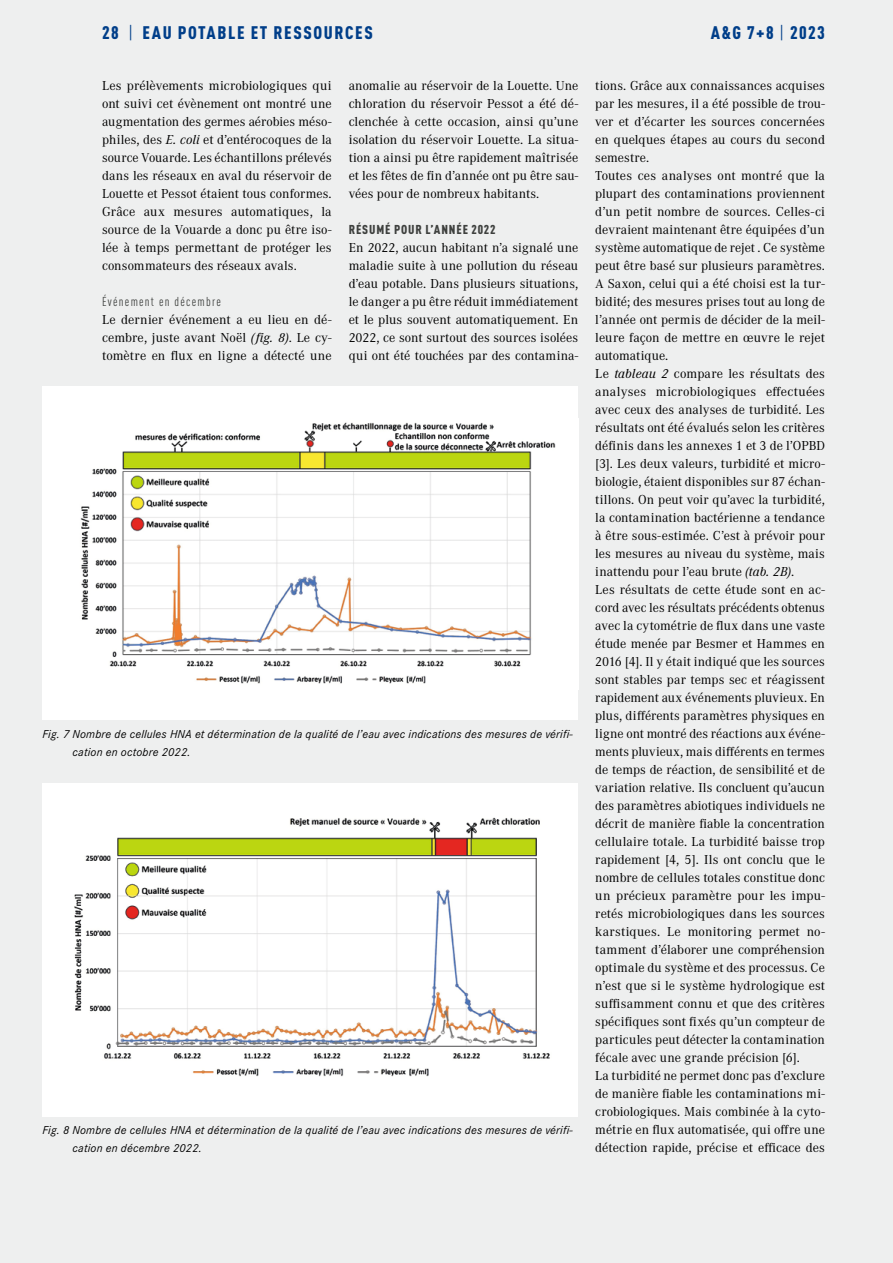
<style>
.page{position:relative;width:893px;height:1263px;background:#eeefef}
.page>*{position:absolute;margin:0;border:0;box-sizing:border-box;transform-origin:0 0}
.Rubriktitel_F_x01{font:900 condensed 18px "DINOT";letter-spacing:.09em;color:#003e89}
.Ausgabe_x01{font:900 condensed 18px "DINOT";color:#003e89}
.Fliesstext_F_x05{font:13.5px/18px "Corporate A";letter-spacing:.005em;color:#000;text-align:justify}
.Untertitel_2_F_x07{font:900 condensed 12.75px "DINOT";letter-spacing:.07em;color:#3e403e}
.Untertitel_3_F_x08{font:condensed 12.75px "DINOT";letter-spacing:.1em;color:#3e403e}
.Legende_x11{font:italic 12px/18px "Corporate S";letter-spacing:.015em;color:#000}
.s1{font-weight:400}
.s2{font-style:italic}
</style>
<div class="page">
<div style="left:43px;top:387px;width:535px;height:333px;background:#fff"></div>
<img style="left:80px;top:422px;width:476px;height:262px">
<div style="left:43px;top:783px;width:535px;height:333px;background:#fff"></div>
<img style="left:74px;top:817px;width:476px;height:260px">
<p class="Rubriktitel_F_x01" style="left:102px;top:22px;width:272px">28 <span class="s1">|</span> EAU POTABLE ET RESSOURCES</p>
<p class="Fliesstext_F_x05" style="left:102px;top:76px;width:231px">Les prélèvements microbiologiques qui ont suivi cet évènement ont montré une augmentation des germes aérobies méso&shy;philes, des <span class="s2">E. coli</span> et d’entérocoques de la source Vouarde. Les échantillons prélevés dans les réseaux en aval du réservoir de Louette et Pessot étaient tous conformes.<br>Grâce aux mesures automatiques, la source de la Vouarde a donc pu être iso&shy;lée à temps permettant de protéger les consommateurs des réseaux avals.</p>
<p class="Untertitel_3_F_x08" style="left:102px;top:294px;width:120px">Événement en décembre</p>
<p class="Fliesstext_F_x05" style="left:102px;top:310px;width:231px">Le dernier événement a eu lieu en dé&shy;cembre, juste avant Noël <span class="s2">(fig. 8)</span>. Le cy&shy;tomètre en flux en ligne a détecté une</p>
<p class="Fliesstext_F_x05" style="left:349px;top:76px;width:231px">anomalie au réservoir de la Louette. Une chloration du réservoir Pessot a été dé&shy;clenchée à cette occasion, ainsi qu’une isolation du réservoir Louette. La situa&shy;tion a ainsi pu être rapidement maîtrisée et les fêtes de fin d’année ont pu être sau&shy;vées pour de nombreux habitants.</p>
<p class="Untertitel_2_F_x07" style="left:349px;top:222px;width:148px">RÉSUMÉ POUR L’ANNÉE 2022</p>
<p class="Fliesstext_F_x05" style="left:349px;top:238px;width:231px">En 2022, aucun habitant n’a signalé une maladie suite à une pollution du réseau d’eau potable. Dans plusieurs situations, le danger a pu être réduit immédiatement et le plus souvent automatiquement. En 2022, ce sont surtout des sources isolées qui ont été touchées par des contamina-</p>
<p class="Legende_x11" style="left:73px;top:724px;width:501px;text-indent:-30px">Fig. 7 Nombre de cellules HNA et détermination de la qualité de l’eau avec indications des mesures de vérifi&shy;cation en octobre 2022.</p>
<p class="Legende_x11" style="left:73px;top:1120px;width:501px;text-indent:-30px">Fig. 8 Nombre de cellules HNA et détermination de la qualité de l’eau avec indications des mesures de vérifi&shy;cation en décembre 2022.</p>
<p class="Ausgabe_x01" style="left:711px;top:22px;width:116px">A&amp;G 7+8 <span class="s1">|</span> 2023</p>
<p class="Fliesstext_F_x05" style="left:595px;top:76px;width:231px">tions. Grâce aux connaissances acquises par les mesures, il a été possible de trou&shy;ver et d’écarter les sources concernées en quelques étapes au cours du second semestre.</p>
<p class="Fliesstext_F_x05" style="left:595px;top:166px;width:231px">Toutes ces analyses ont montré que la plupart des contaminations proviennent d’un petit nombre de sources. Celles-ci devraient maintenant être équipées d’un système automatique de rejet . Ce système peut être basé sur plusieurs paramètres.<br>A Saxon, celui qui a été choisi est la tur&shy;bidité; des mesures prises tout au long de l’année ont permis de décider de la meil&shy;leure façon de mettre en œuvre le rejet automatique.</p>
<p class="Fliesstext_F_x05" style="left:595px;top:364px;width:231px">Le <span class="s2">tableau 2</span> compare les résultats des analyses microbiologiques effectuées avec ceux des analyses de turbidité. Les résultats ont été évalués selon les critères définis dans les annexes 1 et 3 de l’OPBD [3]. Les deux valeurs, turbidité et micro&shy;biologie, étaient disponibles sur 87 échan&shy;tillons. On peut voir qu’avec la turbidité, la contamination bactérienne a tendance à être sous-estimée. C’est à prévoir pour les mesures au niveau du système, mais inattendu pour l’eau brute <span class="s2">(tab. 2B)</span>.</p>
<p class="Fliesstext_F_x05" style="left:595px;top:580px;width:231px">Les résultats de cette étude sont en ac&shy;cord avec les résultats précédents obtenus avec la cytométrie de flux dans une vaste étude menée par Besmer et Hammes en 2016 [4]. Il y était indiqué que les sources sont stables par temps sec et réagissent rapidement aux événements pluvieux. En plus, différents paramètres physiques en ligne ont montré des réactions aux événe&shy;ments pluvieux, mais différents en termes de temps de réaction, de sensibilité et de variation relative. Ils concluent qu’aucun des paramètres abiotiques individuels ne décrit de manière fiable la concentration cellulaire totale. La turbidité baisse trop rapidement [4, 5]. Ils ont conclu que le nombre de cellules totales constitue donc un précieux paramètre pour les impu&shy;retés microbiologiques dans les sources karstiques. Le monitoring permet no&shy;tamment d’élaborer une compréhension optimale du système et des processus. Ce n’est que si le système hydrologique est suffisamment connu et que des critères spécifiques sont fixés qu’un compteur de particules peut détecter la contamination fécale avec une grande précision [6].</p>
<p class="Fliesstext_F_x05" style="left:595px;top:1066px;width:231px">La turbidité ne permet donc pas d’exclure de manière fiable les contaminations mi&shy;crobiologiques. Mais combinée à la cyto&shy;métrie en flux automatisée, qui offre une détection rapide, précise et efficace des</p>
</div>
